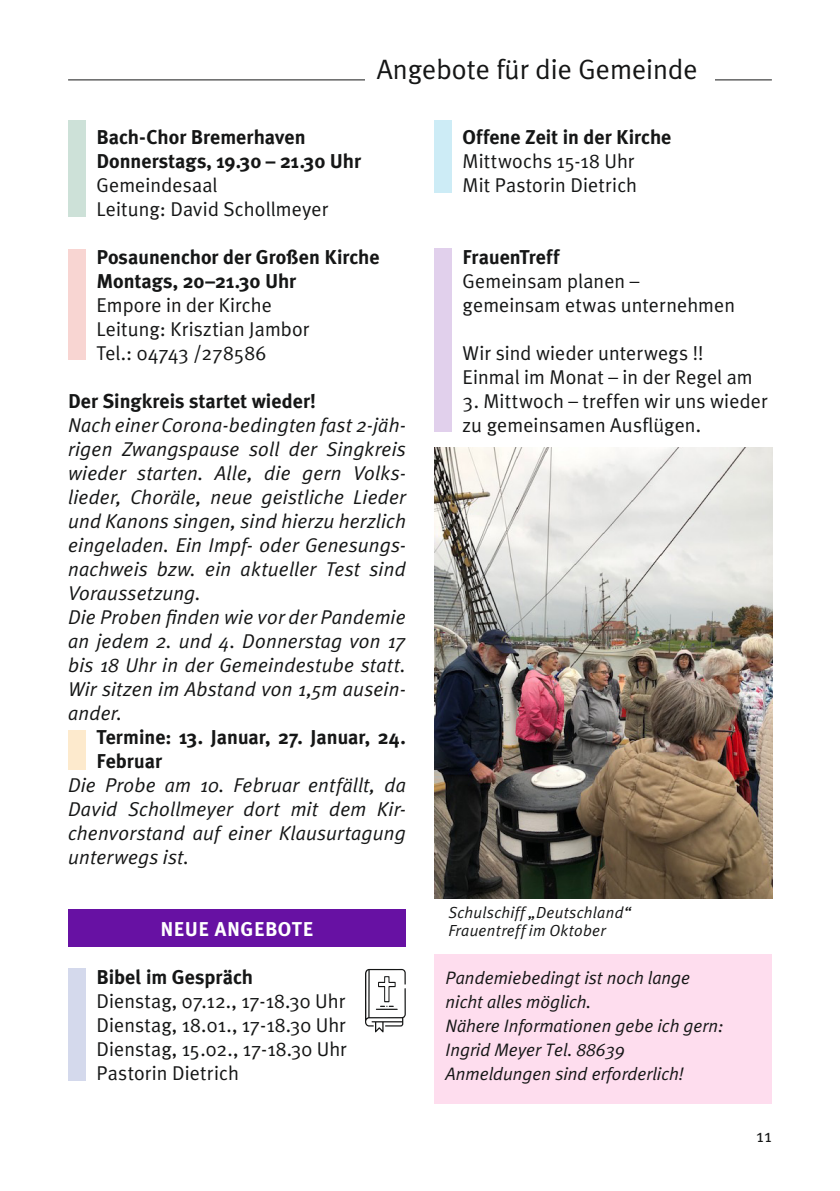
<style>
.page{position:relative;width:840px;height:1191px;background:#fff}
.page>*{position:absolute;margin:0;border:0;box-sizing:border-box;transform-origin:0 0}
.t1{font:28px "Meta Plus Normal";color:#151616}
.t2{font:italic 20px/24px "Meta Plus Normal";letter-spacing:.01em;color:#151616}
.t3{font:20px/24px "Meta Plus Normal";letter-spacing:.005em;color:#151616}
.t4{font:700 20px/24px "Meta Plus";color:#151616}
.t5{font:700 20px "Meta Plus";letter-spacing:.025em;color:#fff}
.t6{font:italic 18px/24px "Meta Plus Normal";color:#151616}
.t7{font:18px "Meta Pro";color:#151616}
.t8{font:italic 16px/18px "Meta Plus Normal";letter-spacing:.02em;color:#151616}
</style>
<div class="page">
<hr style="left:68px;top:79px;width:703px;height:1px;background:#151616">
<div style="left:365px;top:57px;width:349px;height:34px;background:#fff"></div>
<div style="left:68px;top:120px;width:17px;height:96px;background:#cde1d8"></div>
<div style="left:434px;top:954px;width:337px;height:150px;background:#feddee"></div>
<div style="left:68px;top:249px;width:17px;height:111px;background:#f8d5d2"></div>
<div style="left:68px;top:730px;width:17px;height:40px;background:#fdeacd"></div>
<div style="left:68px;top:909px;width:337px;height:37px;background:#6711a3"></div>
<img style="left:434px;top:447px;width:338px;height:452px">
<div style="left:68px;top:968px;width:17px;height:112px;background:#d4d9ec"></div>
<div style="left:434px;top:120px;width:17px;height:72px;background:#cdecf6"></div>
<div style="left:434px;top:248px;width:17px;height:184px;background:#e1d0ec"></div>
<svg style="left:365px;top:969px;width:40px;height:63px"></svg>
<h1 class="t1" style="left:376px;top:53px;width:322px">Angebote für die Gemeinde</h1>
<p class="t4" style="left:96px;top:125px;width:266px">Bach-Chor Bremerhaven<br>Donnerstags, 19.30 – 21.30 Uhr</p>
<p class="t3" style="left:96px;top:173px;width:233px">Gemeindesaal<br>Leitung: David Schollmeyer</p>
<p class="t4" style="left:96px;top:245px;width:284px">Posaunenchor der Großen Kirche<br>Montags, 20–21.30 Uhr</p>
<p class="t3" style="left:96px;top:293px;width:214px">Empore in der Kirche<br>Leitung: Krisztian Jambor<br>Tel.: 04743 /278586</p>
<p class="t4" style="left:68px;top:389px;width:249px">Der Singkreis startet wieder!</p>
<p class="t2" style="left:68px;top:413px;width:339px">Nach einer Corona-bedingten fast 2-jäh&shy;rigen Zwangspause soll der Singkreis wieder starten. Alle, die gern Volks&shy;lieder, Choräle, neue geistliche Lieder und Kanons singen, sind hierzu herzlich eingeladen. Ein Impf- oder Genesungs&shy;nachweis bzw. ein aktueller Test sind Voraussetzung.<br>Die Proben finden wie vor der Pandemie an jedem 2. und 4. Donnerstag von 17 bis 18 Uhr in der Gemeindestube statt.<br>Wir sitzen im Abstand von 1,5m ausein&shy;ander.</p>
<p class="t4" style="left:96px;top:725px;width:310px">Termine: 13. Januar, 27. Januar, 24.<br>Februar</p>
<p class="t2" style="left:68px;top:773px;width:339px;text-align:justify">Die Probe am 10. Februar entfällt, da David Schollmeyer dort mit dem Kir&shy;chenvorstand auf einer Klausurtagung unterwegs ist.</p>
<p class="t5" style="left:160px;top:918px;width:155px">NEUE ANGEBOTE</p>
<p class="t4" style="left:96px;top:965px;width:158px">Bibel im Gespräch</p>
<p class="t3" style="left:96px;top:989px;width:252px;text-align:justify">Dienstag, 07.12., 17-18.30 Uhr Dienstag, 18.01., 17-18.30 Uhr Dienstag, 15.02., 17-18.30 Uhr Pastorin Dietrich</p>
<p class="t4" style="left:462px;top:125px;width:210px">Offene Zeit in der Kirche</p>
<p class="t3" style="left:462px;top:149px;width:176px">Mittwochs 15-18 Uhr<br>Mit Pastorin Dietrich</p>
<p class="t4" style="left:462px;top:245px;width:98px">FrauenTreff</p>
<p class="t3" style="left:462px;top:269px;width:274px">Gemeinsam planen – gemeinsam etwas unternehmen</p>
<p class="t3" style="left:462px;top:341px;width:291px">Wir sind wieder unterwegs !!<br>Einmal im Monat – in der Regel am</p>
<p class="t3" style="left:462px;top:389px;width:306px">3. Mittwoch – treffen wir uns wieder zu gemeinsamen Ausflügen.</p>
<p class="t8" style="left:448px;top:903px;width:184px">Schulschiff „Deutschland“<br>Frauentreff im Oktober</p>
<p class="t6" style="left:445px;top:966px;width:279px">Pandemiebedingt ist noch lange nicht alles möglich.<br>Nähere Informationen gebe ich gern:<br>Ingrid Meyer Tel. 88639<br>Anmeldungen sind erforderlich!</p>
<p class="t7" style="left:755px;top:1124px;width:17px">11</p>
</div>
